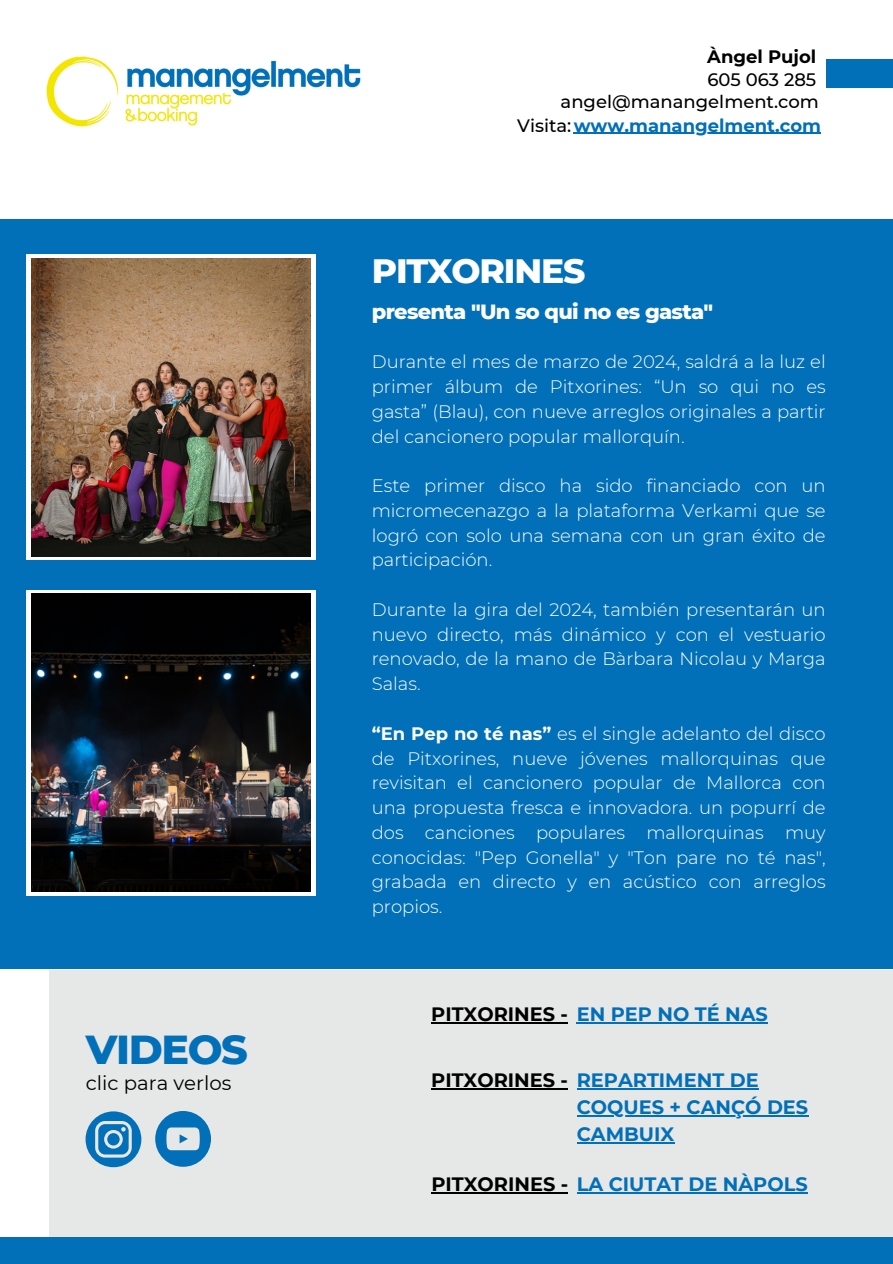
<style>
.page{position:relative;width:893px;height:1264px;background:#fff}
.page>*{position:absolute;margin:0;border:0;box-sizing:border-box;transform-origin:0 0}
.t1{font:800 41.25px "Montserrat";letter-spacing:-.035em;color:#0170b8}
.t2{font:800 34.5px "Montserrat";letter-spacing:-.035em;color:#fff}
.t3{font:800 21px "Montserrat";letter-spacing:-.035em;color:#fff}
.t4{font:19.65px "Montserrat";color:#000}
.t5{font:700 19.35px/27px "Montserrat";color:#0170b8}
.t6{font:300 18px/24.8px "Montserrat";color:#fff;text-align:justify}
.t7{font:500 18px/22.8px "Montserrat";color:#000;text-align:right}
.t8{font:700 18px "Montserrat";color:#000}
.s1{font-weight:700;color:#0170b8}
.s2{font-weight:700}
.s3{color:#000}
</style>
<div class="page">
<div style="left:825px;top:59px;width:67px;height:29px;background:#0170b8"></div>
<div style="left:0;top:220px;width:892px;height:749px;background:#0170b8"></div>
<div style="left:26px;top:254px;width:290px;height:306px;background:#fff"></div>
<img style="left:31px;top:259px;width:279px;height:298px">
<div style="left:26px;top:589px;width:289px;height:306px;background:#fff"></div>
<img style="left:31px;top:593px;width:279px;height:298px">
<hr style="left:573px;top:133px;width:248px;height:1px;background:#0170b8">
<img style="left:125px;top:60px;width:236px;height:66px">
<img style="left:46px;top:56px;width:73px;height:71px">
<div style="left:0;top:1237px;width:892px;height:26px;background:#0170b8"></div>
<div style="left:49px;top:970px;width:843px;height:267px;background:#e6e7e7"></div>
<hr style="left:431px;top:1021px;width:137px;height:2px;background:#000">
<hr style="left:576px;top:1021px;width:191px;height:2px;background:#0170b8">
<hr style="left:431px;top:1088px;width:137px;height:1px;background:#000">
<hr style="left:431px;top:1192px;width:137px;height:1px;background:#000">
<svg style="left:155px;top:1111px;width:56px;height:55px"></svg>
<svg style="left:86px;top:1111px;width:55px;height:56px"></svg>
<hr style="left:576px;top:1088px;width:182px;height:1px;background:#0170b8">
<hr style="left:576px;top:1115px;width:232px;height:1px;background:#0170b8">
<hr style="left:576px;top:1142px;width:98px;height:1px;background:#0170b8">
<hr style="left:576px;top:1192px;width:231px;height:1px;background:#0170b8">
<h1 class="t1" style="left:86px;top:1024px;width:163px">VIDEOS</h1>
<p class="t4" style="left:86px;top:1071px;width:147px">clic para verlos</p>
<p class="t8" style="left:707px;top:45px;width:110px">Àngel Pujol</p>
<p class="t7" style="left:517px;top:68px;width:305px">605 063 285 angel@manangelment.com<br>Visita:<span class="s1">www.manangelment.com</span></p>
<h2 class="t2" style="left:372px;top:250px;width:215px">PITXORINES</h2>
<p class="t3" style="left:372px;top:299px;width:343px">presenta "Un so qui no es gasta"</p>
<p class="t6" style="left:372px;top:349px;width:455px">Durante el mes de marzo de 2024, saldrá a la luz el primer álbum de Pitxorines: “Un so qui no es gasta” (Blau), con nueve arreglos originales a partir del cancionero popular mallorquín.</p>
<p class="t6" style="left:372px;top:473px;width:455px">Este primer disco ha sido financiado con un micromecenazgo a la plataforma Verkami que se logró con solo una semana con un gran éxito de participación.</p>
<p class="t6" style="left:372px;top:597px;width:455px">Durante la gira del 2024, también presentarán un nuevo directo, más dinámico y con el vestuario renovado, de la mano de Bàrbara Nicolau y Marga Salas.</p>
<p class="t6" style="left:372px;top:721px;width:455px"><span class="s2">“En Pep no té nas”</span> es el single adelanto del disco de Pitxorines, nueve jóvenes mallorquinas que revisitan el cancionero popular de Mallorca con una propuesta fresca e innovadora. un popurrí de dos canciones populares mallorquinas muy conocidas: "Pep Gonella" y "Ton pare no té nas", grabada en directo y en acústico con arreglos propios.</p>
<p class="t5" style="left:431px;top:1000px;width:338px"><span class="s3">PITXORINES -</span> EN PEP NO TÉ NAS</p>
<p class="t5" style="left:431px;top:1066px;width:329px"><span class="s3">PITXORINES -</span> REPARTIMENT DE</p>
<p class="t5" style="left:576px;top:1093px;width:233px">COQUES + CANÇÓ DES<br>CAMBUIX</p>
<p class="t5" style="left:431px;top:1170px;width:378px"><span class="s3">PITXORINES -</span> LA CIUTAT DE NÀPOLS</p>
</div>
